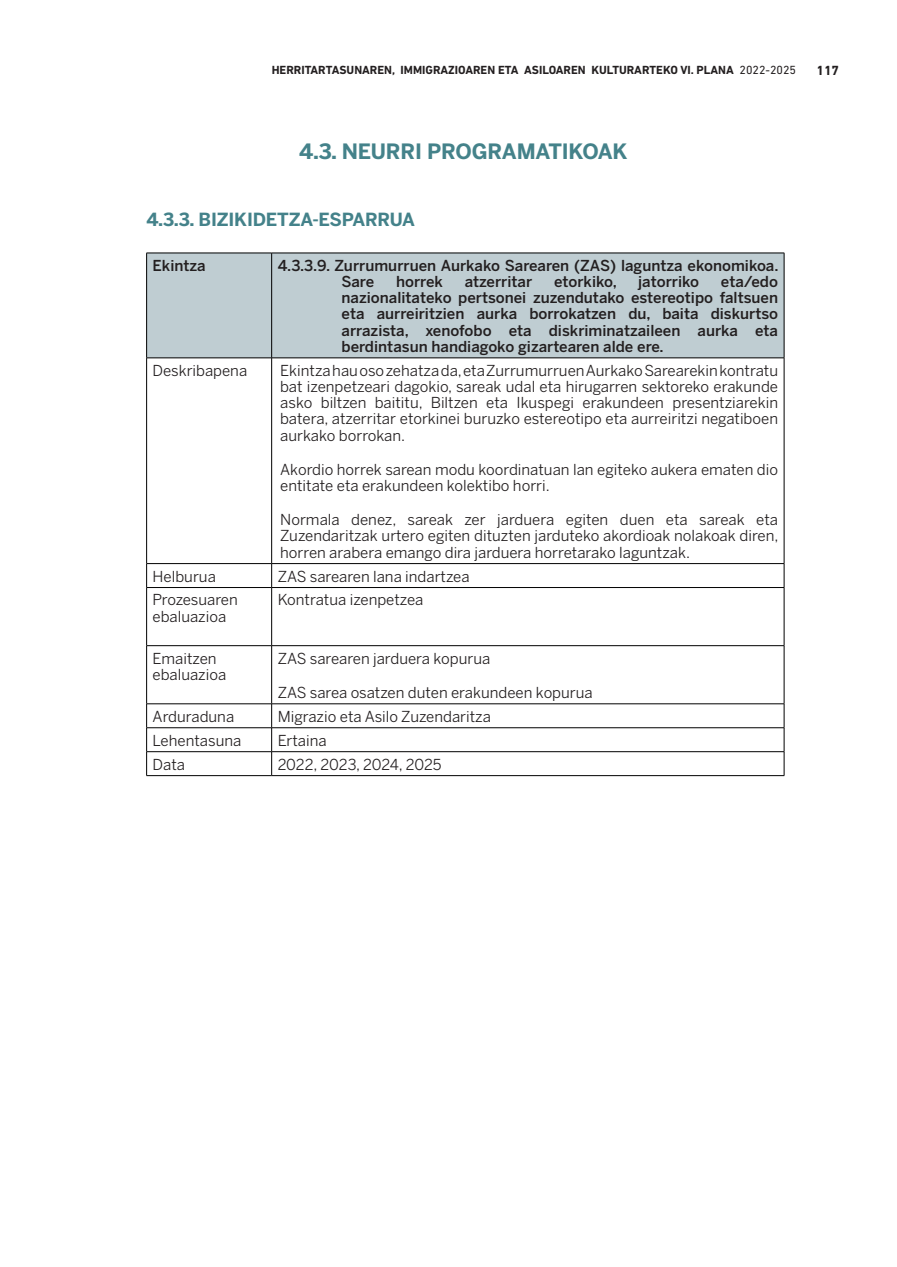
<style>
.page{position:relative;width:897px;height:1267px;background:#fff}
.page>*{position:absolute;margin:0;border:0;box-sizing:border-box;transform-origin:0 0}
.t1{font:700 21px "Benton Sans";letter-spacing:-.01em;color:#44828a}
.t2{font:700 18px "Benton Sans";letter-spacing:-.01em;color:#44828a}
.t3{font:15px/16.2px "Benton Sans";color:#231f20}
.t4{font:500 15px/16.2px "Benton Sans";color:#231f20}
.t5{font:700 13.5px "DIN Next LT Pro";color:#231f20}
.t6{font:700 12px "DIN Next LT Pro";color:#231f20}
.s1{font-weight:400}
</style>
<div class="page">
<div style="left:147px;top:254px;width:636px;height:103px;background:#bfcdd2"></div>
<hr style="left:146px;top:253px;width:125px;height:1px;background:#000">
<hr style="left:146px;top:253px;width:1px;height:104px;background:#000">
<hr style="left:271px;top:253px;width:513px;height:1px;background:#000">
<hr style="left:271px;top:253px;width:1px;height:104px;background:#000">
<hr style="left:783px;top:253px;width:1px;height:104px;background:#000">
<hr style="left:146px;top:357px;width:125px;height:1px;background:#000">
<hr style="left:146px;top:358px;width:1px;height:205px;background:#000">
<hr style="left:271px;top:357px;width:513px;height:1px;background:#000">
<hr style="left:271px;top:358px;width:1px;height:205px;background:#000">
<hr style="left:783px;top:358px;width:1px;height:205px;background:#000">
<hr style="left:146px;top:563px;width:125px;height:1px;background:#000">
<svg style="left:146px;top:564px;width:1px;height:23px"></svg>
<hr style="left:271px;top:563px;width:513px;height:1px;background:#000">
<svg style="left:271px;top:564px;width:1px;height:23px"></svg>
<svg style="left:783px;top:564px;width:1px;height:23px"></svg>
<hr style="left:146px;top:587px;width:125px;height:1px;background:#000">
<hr style="left:146px;top:587px;width:1px;height:58px;background:#000">
<hr style="left:271px;top:587px;width:513px;height:1px;background:#000">
<hr style="left:271px;top:587px;width:1px;height:58px;background:#000">
<hr style="left:783px;top:587px;width:1px;height:58px;background:#000">
<hr style="left:146px;top:645px;width:125px;height:1px;background:#000">
<hr style="left:146px;top:646px;width:1px;height:57px;background:#000">
<hr style="left:271px;top:645px;width:513px;height:1px;background:#000">
<hr style="left:271px;top:646px;width:1px;height:57px;background:#000">
<hr style="left:783px;top:646px;width:1px;height:57px;background:#000">
<hr style="left:146px;top:703px;width:125px;height:1px;background:#000">
<hr style="left:271px;top:703px;width:513px;height:1px;background:#000">
<hr style="left:146px;top:727px;width:125px;height:1px;background:#000">
<hr style="left:271px;top:727px;width:513px;height:1px;background:#000">
<hr style="left:146px;top:751px;width:125px;height:1px;background:#000">
<svg style="left:146px;top:704px;width:1px;height:71px"></svg>
<hr style="left:271px;top:751px;width:513px;height:1px;background:#000">
<svg style="left:271px;top:704px;width:1px;height:71px"></svg>
<svg style="left:783px;top:704px;width:1px;height:71px"></svg>
<hr style="left:146px;top:775px;width:125px;height:1px;background:#000">
<hr style="left:271px;top:775px;width:513px;height:1px;background:#000">
<p class="t6" style="left:271px;top:63px;width:526px">HERRITARTASUNAREN, IMMIGRAZIOAREN ETA ASILOAREN KULTURARTEKO VI. PLANA <span class="s1">2022-2025</span></p>
<p class="t5" style="left:816px;top:62px;width:24px">117</p>
<p class="t1" style="left:299px;top:139px;width:330px">4.3. NEURRI PROGRAMATIKOAK</p>
<p class="t2" style="left:146px;top:208px;width:270px">4.3.3. BIZIKIDETZA-ESPARRUA</p>
<p class="t4" style="left:153px;top:257px;width:55px">Ekintza</p>
<p class="t4" style="left:341px;top:257px;width:438px;text-indent:-64px">4.3.3.9. Zurrumurruen Aurkako Sarearen (ZAS) laguntza ekonomikoa.<br>Sare</p>
<p class="t4" style="left:341px;top:273px;width:438px;text-align:justify;text-indent:379px">eta/edo nazionalitateko pertsonei zuzendutako estereotipo faltsuen eta aurreiritzien aurka borrokatzen du, baita diskurtso arrazista, xenofobo eta diskriminatzaileen aurka eta berdintasun handiagoko gizartearen alde ere.</p>
<p class="t4" style="left:396px;top:273px;width:48px">horrek</p>
<p class="t4" style="left:464px;top:273px;width:69px">atzerritar</p>
<p class="t4" style="left:554px;top:273px;width:64px">etorkiko,</p>
<p class="t4" style="left:638px;top:273px;width:62px">jatorriko</p>
<p class="t3" style="left:153px;top:362px;width:96px">Deskribapena</p>
<p class="t3" style="left:280px;top:362px;width:499px;text-align:justify">Ekintza hau oso zehatza da, eta Zurrumurruen Aurkako Sarearekin kontratu bat izenpetzeari dagokio, sareak udal eta hirugarren sektoreko erakunde asko biltzen baititu, Biltzen eta Ikuspegi erakundeen presentziarekin batera, atzerritar etorkinei buruzko estereotipo eta aurreiritzi negatiboen aurkako borrokan.</p>
<p class="t3" style="left:280px;top:461px;width:499px">Akordio horrek sarean modu koordinatuan lan egiteko aukera ematen dio entitate eta erakundeen kolektibo horri.</p>
<p class="t3" style="left:280px;top:511px;width:500px;text-align:justify">Normala denez, sareak zer jarduera egiten duen eta sareak eta Zuzendaritzak urtero egiten dituzten jarduteko akordioak nolakoak diren, horren arabera emango dira jarduera horretarako laguntzak.</p>
<p class="t3" style="left:153px;top:567px;width:65px">Helburua</p>
<p class="t3" style="left:277px;top:567px;width:193px">ZAS sarearen lana indartzea</p>
<p class="t3" style="left:153px;top:591px;width:87px">Prozesuaren ebaluazioa</p>
<p class="t3" style="left:277px;top:591px;width:147px">Kontratua izenpetzea</p>
<p class="t3" style="left:153px;top:650px;width:75px">Emaitzen ebaluazioa</p>
<p class="t3" style="left:277px;top:650px;width:214px">ZAS sarearen jarduera kopurua</p>
<p class="t3" style="left:277px;top:684px;width:316px">ZAS sarea osatzen duten erakundeen kopurua</p>
<p class="t3" style="left:153px;top:708px;width:83px">Arduraduna</p>
<p class="t3" style="left:277px;top:708px;width:215px">Migrazio eta Asilo Zuzendaritza</p>
<p class="t3" style="left:153px;top:732px;width:90px">Lehentasuna</p>
<p class="t3" style="left:277px;top:732px;width:51px">Ertaina</p>
<p class="t3" style="left:153px;top:755px;width:34px">Data</p>
<p class="t3" style="left:277px;top:755px;width:165px">2022, 2023, 2024, 2025</p>
</div>
